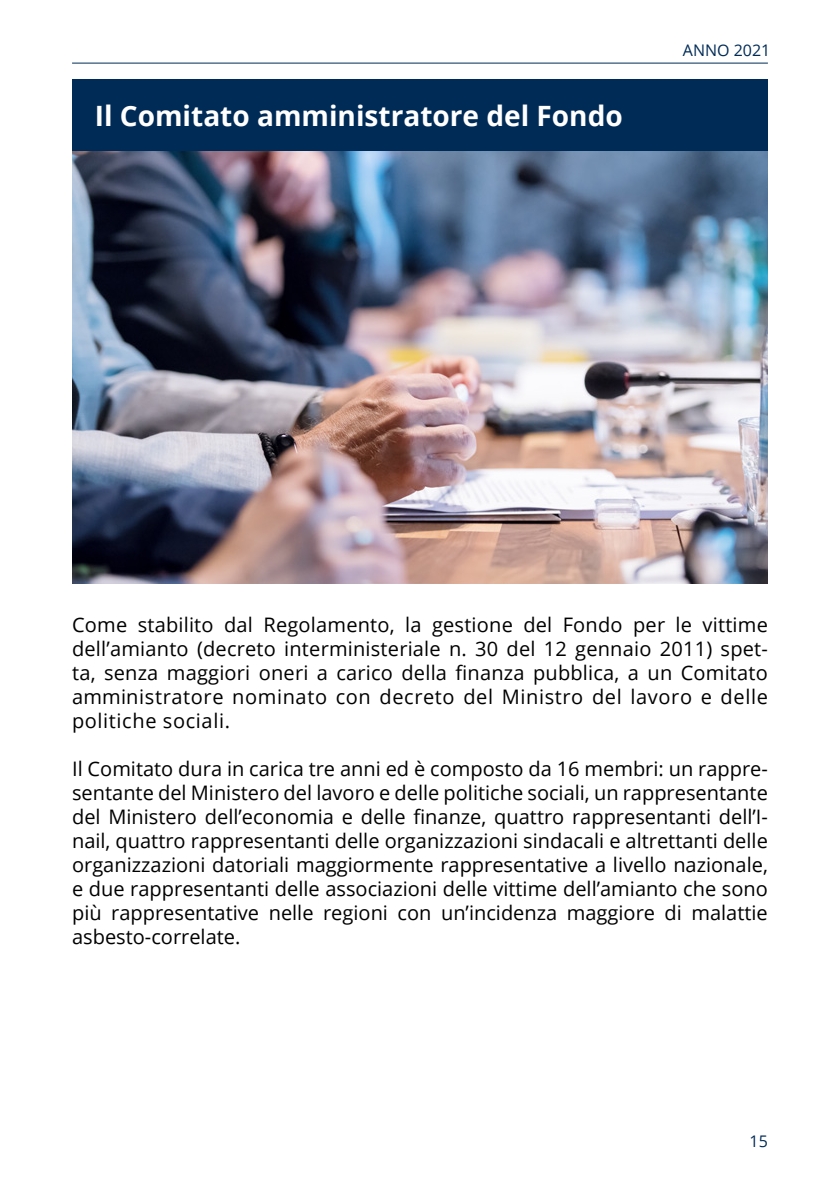
<style>
.page{position:relative;width:840px;height:1191px;background:#fff}
.page>*{position:absolute;margin:0;border:0;box-sizing:border-box;transform-origin:0 0}
.t1{font:700 28px "Open Sans";color:#fff}
.t2{font:20px/24px "Open Sans";letter-spacing:.015em;color:#000;text-align:justify}
.t3{font:16px "Open Sans";color:#002b56}
</style>
<div class="page">
<hr style="left:72px;top:63px;width:695px;height:1px;background:#002b56">
<div style="left:72px;top:79px;width:695px;height:72px;background:#002b56"></div>
<img style="left:72px;top:151px;width:695px;height:432px">
<h1 class="t1" style="left:95px;top:96px;width:529px">Il Comitato amministratore del Fondo</h1>
<p class="t3" style="left:682px;top:40px;width:89px">ANNO 2021</p>
<p class="t2" style="left:72px;top:612px;width:697px">Come stabilito dal Regolamento, la gestione del Fondo per le vittime dell’amianto (decreto interministeriale n. 30 del 12 gennaio 2011) spet&shy;ta, senza maggiori oneri a carico della finanza pubblica, a un Comitato amministratore nominato con decreto del Ministro del lavoro e delle politiche sociali.</p>
<p class="t2" style="left:72px;top:756px;width:697px">Il Comitato dura in carica tre anni ed è composto da 16 membri: un rappre&shy;sentante del Ministero del lavoro e delle politiche sociali, un rappresentante del Ministero dell’economia e delle finanze, quattro rappresentanti dell’I&shy;nail, quattro rappresentanti delle organizzazioni sindacali e altrettanti delle organizzazioni datoriali maggiormente rappresentative a livello nazionale, e due rappresentanti delle associazioni delle vittime dell’amianto che sono più rappresentative nelle regioni con un’incidenza maggiore di malattie asbesto-correlate.</p>
<p class="t3" style="left:749px;top:1130px;width:20px">15</p>
</div>
